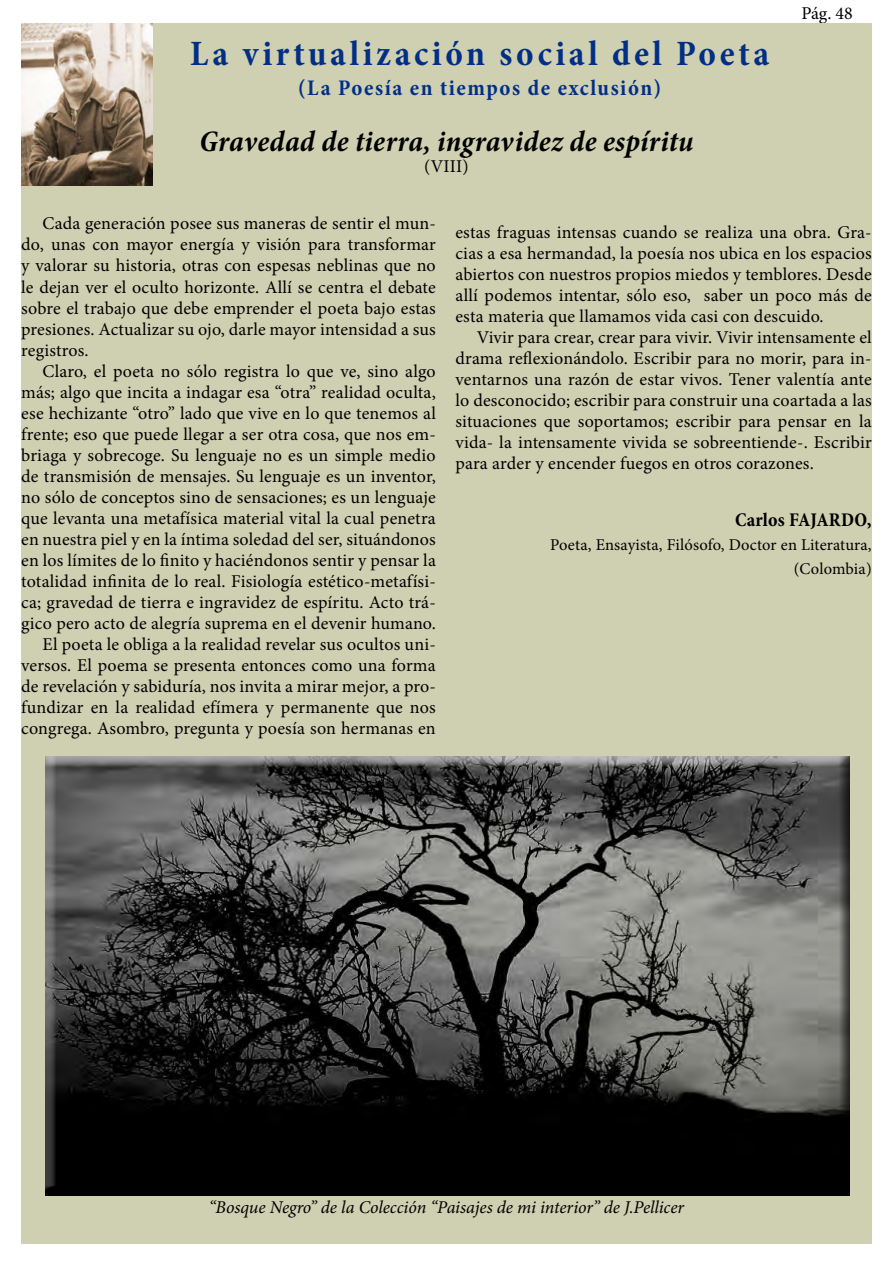
<style>
.page{position:relative;width:893px;height:1263px;background:#fff}
.page>*{position:absolute;margin:0;border:0;box-sizing:border-box;transform-origin:0 0}
.t1{font:700 condensed 36px "Minion Pro";letter-spacing:.1em;color:#022f86}
.t2{font:italic 700 condensed 30px "Minion Pro";letter-spacing:.01em;color:#000}
.t3{font:700 condensed 22.5px "Minion Pro";letter-spacing:.07em;color:#022f86}
.t4{font:700 condensed 19.5px "Minion Pro";letter-spacing:.01em;color:#000}
.t5{font:18px/21px "Minion Pro";letter-spacing:.01em;color:#000;text-align:justify}
.t6{font:italic 18px "Minion Pro";letter-spacing:-.005em;color:#000}
.t7{font:16.5px "Minion Pro";letter-spacing:.01em;color:#000}
</style>
<div class="page">
<div style="left:21px;top:23px;width:851px;height:1220px;background:#cfcfb1"></div>
<img style="left:21px;top:23px;width:132px;height:163px">
<div style="left:39px;top:749px;width:821px;height:449px;background:#000;opacity:.75"></div>
<p class="t1" style="left:190px;top:29px;width:581px">La virtualización social del Poeta</p>
<p class="t3" style="left:298px;top:73px;width:364px">(La Poesía en tiempos de exclusión)</p>
<p class="t2" style="left:199px;top:121px;width:496px">Gravedad de tierra, ingravidez de espíritu</p>
<p class="t5" style="left:424px;top:156px;width:46px">(VIII)</p>
<p class="t5" style="left:801px;top:3px;width:53px">Pág. 48</p>
<p class="t5" style="left:21px;top:213px;width:416px;text-indent:21px">Cada generación posee sus maneras de sentir el mun&shy;do, unas con mayor energía y visión para transformar y valorar su historia, otras con espesas neblinas que no le dejan ver el oculto horizonte. Allí se centra el debate sobre el trabajo que debe emprender el poeta bajo estas presiones. Actualizar su ojo, darle mayor intensidad a sus registros.</p>
<p class="t5" style="left:21px;top:360px;width:416px;text-indent:21px">Claro, el poeta no sólo registra lo que ve, sino algo más; algo que incita a indagar esa “otra” realidad oculta, ese hechizante “otro” lado que vive en lo que tenemos al frente; eso que puede llegar a ser otra cosa, que nos em&shy;briaga y sobrecoge. Su lenguaje no es un simple medio de transmisión de mensajes. Su lenguaje es un inventor, no sólo de conceptos sino de sensaciones; es un lenguaje que levanta una metafísica material vital la cual penetra en nuestra piel y en la íntima soledad del ser, situándonos en los límites de lo finito y haciéndonos sentir y pensar la totalidad infinita de lo real. Fisiología estético-metafísi&shy;ca; gravedad de tierra e ingravidez de espíritu. Acto trá&shy;gico pero acto de alegría suprema en el devenir humano.</p>
<p class="t5" style="left:21px;top:633px;width:416px;text-indent:21px">El poeta le obliga a la realidad revelar sus ocultos uni&shy;versos. El poema se presenta entonces como una forma de revelación y sabiduría, nos invita a mirar mejor, a pro&shy;fundizar en la realidad efímera y permanente que nos congrega. Asombro, pregunta y poesía son hermanas en</p>
<p class="t5" style="left:455px;top:222px;width:418px">estas fraguas intensas cuando se realiza una obra. Gra&shy;cias a esa hermandad, la poesía nos ubica en los espacios abiertos con nuestros propios miedos y temblores. Desde allí podemos intentar, sólo eso, saber un poco más de esta materia que llamamos vida casi con descuido.</p>
<p class="t5" style="left:455px;top:327px;width:418px;text-indent:21px">Vivir para crear, crear para vivir. Vivir intensamente el drama reflexionándolo. Escribir para no morir, para in&shy;ventarnos una razón de estar vivos. Tener valentía ante lo desconocido; escribir para construir una coartada a las situaciones que soportamos; escribir para pensar en la vida- la intensamente vivida se sobreentiende-. Escribir para arder y encender fuegos en otros corazones.</p>
<p class="t4" style="left:735px;top:506px;width:138px">Carlos FAJARDO,</p>
<p class="t7" style="left:550px;top:534px;width:323px">Poeta, Ensayista, Filósofo, Doctor en Literatura,</p>
<p class="t7" style="left:794px;top:558px;width:80px">(Colombia)</p>
<p class="t6" style="left:209px;top:1195px;width:477px">“Bosque Negro” de la Colección “Paisajes de mi interior” de J.Pellicer</p>
</div>
